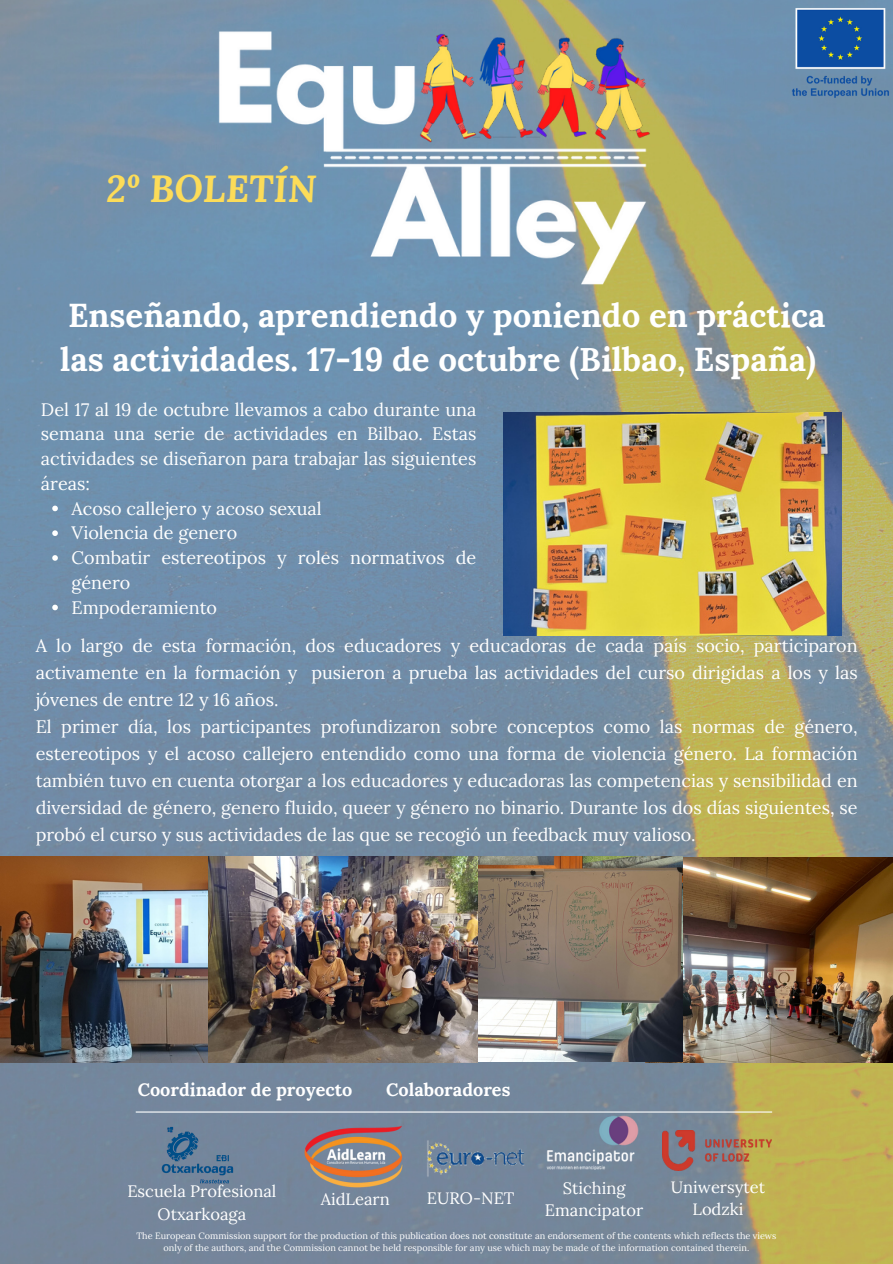
<style>
.page{position:relative;width:893px;height:1264px;background:#fff}
.page>*{position:absolute;margin:0;border:0;box-sizing:border-box;transform-origin:0 0}
.t1{font:italic 700 37.5px "Lora";color:#fcdc59}
.t2{font:700 33px/43.8px "Lora";color:#fff}
.t3{font:18px/27px "Lora";color:#fff}
.t4{font:700 18px "Lora";color:#fff}
.t5{font:16.5px/22.5px "Lora";color:#fff;text-align:center}
.t6{font:9.15px/12.1px "Lora";color:#fff;text-align:center}
</style>
<div class="page">
<img style="left:0;top:0;width:892px;height:1263px">
<img style="left:787px;top:0;width:105px;height:107px">
<img style="left:199px;top:0;width:470px;height:424px">
<img style="left:300px;top:1123px;width:106px;height:65px">
<img style="left:662px;top:1130px;width:109px;height:40px">
<img style="left:425px;top:1107px;width:102px;height:103px">
<img style="left:546px;top:1115px;width:92px;height:54px">
<hr style="left:136px;top:1111px;width:636px;height:1px;background:#fff">
<img style="left:157px;top:1123px;width:81px;height:61px">
<img style="left:0;top:856px;width:209px;height:206px">
<img style="left:645px;top:857px;width:247px;height:205px">
<img style="left:478px;top:856px;width:204px;height:205px">
<img style="left:209px;top:856px;width:269px;height:206px">
<img style="left:503px;top:412px;width:338px;height:223px">
<svg style="left:52px;top:505px;width:6px;height:6px"></svg>
<svg style="left:52px;top:530px;width:6px;height:6px"></svg>
<svg style="left:52px;top:555px;width:6px;height:5px"></svg>
<svg style="left:52px;top:604px;width:6px;height:6px"></svg>
<p class="t1" style="left:106px;top:163px;width:212px">2º BOLETÍN</p>
<p class="t2" style="left:60px;top:293px;width:766px">Enseñando, aprendiendo y poniendo en práctica las actividades. 17-19 de octubre (Bilbao, España)</p>
<h5 class="t3" style="left:41px;top:396px;width:437px;line-height:24.8px;text-align:justify">Del 17 al 19 de octubre llevamos a cabo durante una semana una serie de actividades en Bilbao. Estas actividades se diseñaron para trabajar las siguientes áreas:</h5>
<h5 class="t3" style="left:72px;top:494px;width:251px">Acoso callejero y acoso sexual</h5>
<h3 class="t3" style="left:72px;top:519px;width:167px">Violencia de genero</h3>
<h5 class="t3" style="left:72px;top:545px;width:406px;line-height:24.8px">Combatir estereotipos y roles normativos de género</h5>
<p class="t3" style="left:72px;top:593px;width:147px">Empoderamiento</p>
<p class="t3" style="left:36px;top:632px;width:823px">A lo largo de esta formación, dos educadores y educadoras de cada país socio, participaron activamente en la formación y pusieron a prueba las actividades del curso dirigidas a los y las jóvenes de entre 12 y 16 años.<br>El primer día, los participantes profundizaron sobre conceptos como las normas de género, estereotipos y el acoso callejero entendido como una forma de violencia género. La formación también tuvo en cuenta otorgar a los educadores y educadoras las competencias y sensibilidad en diversidad de género, genero fluido, queer y género no binario. Durante los dos días siguientes, se probó el curso y sus actividades de las que se recogió un feedback muy valioso.</p>
<p class="t4" style="left:138px;top:1078px;width:216px">Coordinador de proyecto</p>
<p class="t4" style="left:386px;top:1078px;width:126px">Colaboradores</p>
<p class="t5" style="left:127px;top:1180px;width:150px">Escuela Profesional<br>Otxarkoaga</p>
<p class="t5" style="left:321px;top:1187px;width:70px">AidLearn</p>
<h4 class="t5" style="left:427px;top:1186px;width:89px">EURO-NET</h4>
<h4 class="t5" style="left:670px;top:1175px;width:96px">Uniwersytet<br>Lodzki</h4>
<p class="t5" style="left:545px;top:1176px;width:100px">Stiching<br>Emancipator</p>
<h5 class="t6" style="left:136px;top:1229px;width:641px">The European Commission support for the production of this publication does not constitute an endorsement of the contents which reflects the views only of the authors, and the Commission cannot be held responsible for any use which may be made of the information contained therein.</h5>
</div>
